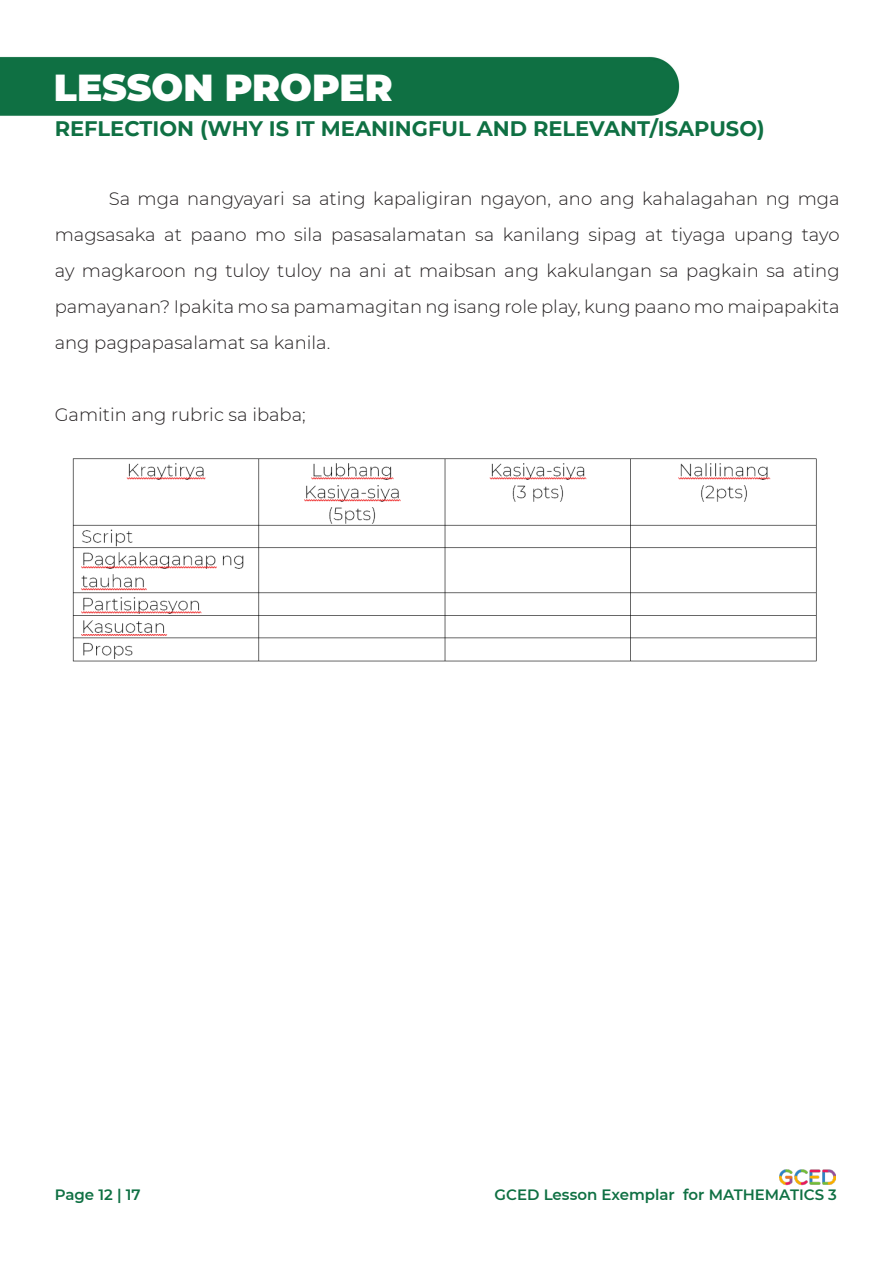
<style>
.page{position:relative;width:893px;height:1263px;background:#fff}
.page>*{position:absolute;margin:0;border:0;box-sizing:border-box;transform-origin:0 0}
.t1{font:900 37.5px "Montserrat";color:#fff}
.t2{font:700 21px "Montserrat";color:#0f7043}
.t3{font:300 18px/36px "Montserrat";color:#231f20;text-align:justify}
.t4{font:600 15px "Montserrat";color:#0f7043}
</style>
<div class="page">
<img style="left:0;top:56px;width:836px;height:1125px">
<img style="left:779px;top:1165px;width:56px;height:21px">
<img style="left:67px;top:451px;width:759px;height:219px">
<p class="t1" style="left:54px;top:59px;width:340px">LESSON PROPER</p>
<p class="t2" style="left:55px;top:114px;width:711px">REFLECTION (WHY IS IT MEANINGFUL AND RELEVANT/ISAPUSO)</p>
<p class="t3" style="left:55px;top:180px;width:786px;text-indent:54px">Sa mga nangyayari sa ating kapaligiran ngayon, ano ang kahalagahan ng mga magsasaka at paano mo sila pasasalamatan sa kanilang sipag at tiyaga upang tayo ay magkaroon ng tuloy tuloy na ani at maibsan ang kakulangan sa pagkain sa ating pamayanan? Ipakita mo sa pamamagitan ng isang role play, kung paano mo maipapakita ang pagpapasalamat sa kanila.</p>
<p class="t3" style="left:55px;top:396px;width:253px">Gamitin ang rubric sa ibaba;</p>
<p class="t4" style="left:55px;top:1184px;width:87px">Page 12 | 17</p>
<p class="t4" style="left:495px;top:1184px;width:344px">GCED Lesson Exemplar for MATHEMATICS 3</p>
</div>
